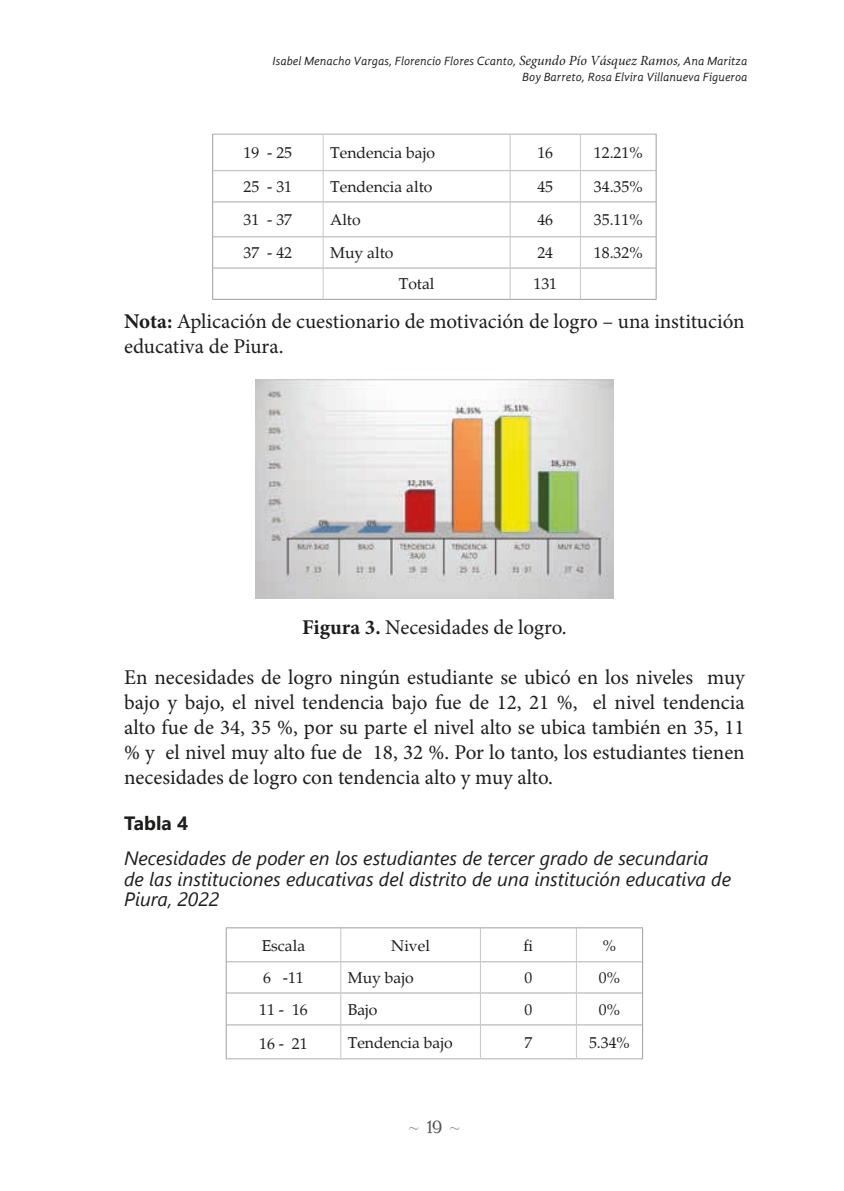
<style>
.page{position:relative;width:844px;height:1191px;background:#fff}
.page>*{position:absolute;margin:0;border:0;box-sizing:border-box;transform-origin:0 0}
.t1{font:21px/25.2px "Minion Pro";color:#1d1d1b}
.t2{font:italic 19.25px/20.8px "Segoe UI";color:#1d1d1b}
.t3{font:700 19.25px "Segoe UI";color:#1d1d1b}
.t4{font:17.5px "Poor Richard";color:#878787}
.t5{font:15.75px "Palatino";color:#1d1d1b}
.t6{font:italic 12.25px/15.4px "Gandhi Sans";color:#1d1d1b;text-align:right}
.s1{font-family:"Minion Pro";font-size:14px}
.s2{font-weight:700}
.s3{color:#575756}
</style>
<div class="page">
<svg style="left:213px;top:135px;width:442px;height:164px"></svg>
<hr style="left:212px;top:134px;width:111px;height:1px;background:#c7c7c6">
<hr style="left:323px;top:134px;width:187px;height:1px;background:#c7c7c6">
<hr style="left:510px;top:134px;width:70px;height:1px;background:#c7c7c6">
<hr style="left:580px;top:134px;width:76px;height:1px;background:#c7c7c6">
<hr style="left:213px;top:170px;width:110px;height:1px;background:#c7c7c6">
<hr style="left:323px;top:170px;width:187px;height:1px;background:#c7c7c6">
<hr style="left:510px;top:170px;width:70px;height:1px;background:#c7c7c6">
<hr style="left:580px;top:170px;width:75px;height:1px;background:#c7c7c6">
<hr style="left:213px;top:201px;width:110px;height:1px;background:#c7c7c6">
<hr style="left:213px;top:202px;width:110px;height:1px;background:#c7c7c6">
<hr style="left:323px;top:201px;width:187px;height:1px;background:#c7c7c6">
<hr style="left:323px;top:202px;width:187px;height:1px;background:#c7c7c6">
<hr style="left:510px;top:201px;width:70px;height:1px;background:#c7c7c6">
<hr style="left:510px;top:202px;width:70px;height:1px;background:#c7c7c6">
<hr style="left:580px;top:201px;width:75px;height:1px;background:#c7c7c6">
<hr style="left:580px;top:202px;width:75px;height:1px;background:#c7c7c6">
<hr style="left:213px;top:236px;width:110px;height:1px;background:#c7c7c6">
<hr style="left:213px;top:237px;width:110px;height:1px;background:#c7c7c6">
<hr style="left:323px;top:236px;width:187px;height:1px;background:#c7c7c6">
<hr style="left:323px;top:237px;width:187px;height:1px;background:#c7c7c6">
<hr style="left:510px;top:236px;width:70px;height:1px;background:#c7c7c6">
<hr style="left:510px;top:237px;width:70px;height:1px;background:#c7c7c6">
<hr style="left:580px;top:236px;width:75px;height:1px;background:#c7c7c6">
<hr style="left:580px;top:237px;width:75px;height:1px;background:#c7c7c6">
<hr style="left:213px;top:268px;width:110px;height:1px;background:#c7c7c6">
<hr style="left:323px;top:268px;width:187px;height:1px;background:#c7c7c6">
<hr style="left:510px;top:268px;width:70px;height:1px;background:#c7c7c6">
<hr style="left:580px;top:268px;width:75px;height:1px;background:#c7c7c6">
<hr style="left:212px;top:134px;width:1px;height:37px;background:#9d9d9d">
<hr style="left:655px;top:134px;width:1px;height:37px;background:#9d9d9d">
<hr style="left:212px;top:171px;width:1px;height:31px;background:#9d9d9d">
<hr style="left:655px;top:171px;width:1px;height:31px;background:#9d9d9d">
<hr style="left:212px;top:202px;width:1px;height:35px;background:#9d9d9d">
<hr style="left:655px;top:202px;width:1px;height:35px;background:#9d9d9d">
<hr style="left:212px;top:237px;width:1px;height:31px;background:#9d9d9d">
<hr style="left:655px;top:237px;width:1px;height:31px;background:#9d9d9d">
<hr style="left:323px;top:134px;width:1px;height:36px;background:#c7c7c6">
<hr style="left:509px;top:134px;width:1px;height:36px;background:#c7c7c6">
<hr style="left:580px;top:134px;width:1px;height:36px;background:#c7c7c6">
<hr style="left:323px;top:171px;width:1px;height:31px;background:#c7c7c6">
<hr style="left:509px;top:171px;width:1px;height:31px;background:#c7c7c6">
<hr style="left:580px;top:171px;width:1px;height:31px;background:#c7c7c6">
<hr style="left:323px;top:202px;width:1px;height:34px;background:#c7c7c6">
<hr style="left:509px;top:202px;width:1px;height:34px;background:#c7c7c6">
<hr style="left:580px;top:202px;width:1px;height:34px;background:#c7c7c6">
<hr style="left:323px;top:237px;width:1px;height:31px;background:#c7c7c6">
<hr style="left:509px;top:237px;width:1px;height:31px;background:#c7c7c6">
<hr style="left:580px;top:237px;width:1px;height:31px;background:#c7c7c6">
<hr style="left:323px;top:268px;width:1px;height:31px;background:#c7c7c6">
<hr style="left:509px;top:268px;width:1px;height:31px;background:#c7c7c6">
<hr style="left:580px;top:268px;width:1px;height:31px;background:#c7c7c6">
<hr style="left:212px;top:299px;width:111px;height:1px;background:#9d9d9d">
<hr style="left:323px;top:299px;width:187px;height:1px;background:#9d9d9d">
<hr style="left:510px;top:299px;width:70px;height:1px;background:#9d9d9d">
<hr style="left:580px;top:299px;width:76px;height:1px;background:#9d9d9d">
<hr style="left:212px;top:268px;width:1px;height:31px;background:#9d9d9d">
<hr style="left:655px;top:268px;width:1px;height:31px;background:#9d9d9d">
<img style="left:255px;top:380px;width:358px;height:218px">
<svg style="left:227px;top:928px;width:415px;height:130px"></svg>
<hr style="left:340px;top:928px;width:1px;height:33px;background:#c7c7c6">
<hr style="left:480px;top:928px;width:1px;height:33px;background:#c7c7c6">
<hr style="left:576px;top:928px;width:1px;height:33px;background:#c7c7c6">
<hr style="left:340px;top:962px;width:1px;height:30px;background:#c7c7c6">
<hr style="left:480px;top:962px;width:1px;height:30px;background:#c7c7c6">
<hr style="left:576px;top:962px;width:1px;height:30px;background:#c7c7c6">
<hr style="left:340px;top:993px;width:1px;height:31px;background:#c7c7c6">
<hr style="left:480px;top:993px;width:1px;height:31px;background:#c7c7c6">
<hr style="left:576px;top:993px;width:1px;height:31px;background:#c7c7c6">
<hr style="left:340px;top:1025px;width:1px;height:33px;background:#c7c7c6">
<hr style="left:480px;top:1025px;width:1px;height:33px;background:#c7c7c6">
<hr style="left:576px;top:1025px;width:1px;height:33px;background:#c7c7c6">
<hr style="left:226px;top:961px;width:115px;height:1px;background:#c7c7c6">
<hr style="left:341px;top:961px;width:139px;height:1px;background:#c7c7c6">
<hr style="left:480px;top:961px;width:96px;height:1px;background:#c7c7c6">
<hr style="left:576px;top:961px;width:66px;height:1px;background:#c7c7c6">
<hr style="left:226px;top:992px;width:115px;height:1px;background:#c7c7c6">
<hr style="left:341px;top:992px;width:139px;height:1px;background:#c7c7c6">
<hr style="left:480px;top:992px;width:96px;height:1px;background:#c7c7c6">
<hr style="left:576px;top:992px;width:66px;height:1px;background:#c7c7c6">
<hr style="left:226px;top:1024px;width:115px;height:1px;background:#c7c7c6">
<hr style="left:341px;top:1024px;width:139px;height:1px;background:#c7c7c6">
<hr style="left:480px;top:1024px;width:96px;height:1px;background:#c7c7c6">
<hr style="left:576px;top:1024px;width:66px;height:1px;background:#c7c7c6">
<hr style="left:226px;top:1058px;width:115px;height:1px;background:#c7c7c6">
<hr style="left:341px;top:1058px;width:139px;height:1px;background:#c7c7c6">
<hr style="left:480px;top:1058px;width:96px;height:1px;background:#c7c7c6">
<hr style="left:576px;top:1058px;width:67px;height:1px;background:#c7c7c6">
<hr style="left:226px;top:961px;width:1px;height:32px;background:#9d9d9d">
<hr style="left:642px;top:961px;width:1px;height:32px;background:#9d9d9d">
<hr style="left:226px;top:993px;width:1px;height:32px;background:#9d9d9d">
<hr style="left:642px;top:993px;width:1px;height:32px;background:#9d9d9d">
<hr style="left:226px;top:1025px;width:1px;height:33px;background:#9d9d9d">
<hr style="left:642px;top:1025px;width:1px;height:33px;background:#9d9d9d">
<hr style="left:226px;top:928px;width:1px;height:33px;background:#9d9d9d">
<hr style="left:226px;top:927px;width:115px;height:1px;background:#9d9d9d">
<hr style="left:341px;top:927px;width:139px;height:1px;background:#9d9d9d">
<hr style="left:480px;top:927px;width:96px;height:1px;background:#9d9d9d">
<hr style="left:576px;top:927px;width:67px;height:1px;background:#9d9d9d">
<hr style="left:642px;top:928px;width:1px;height:33px;background:#9d9d9d">
<p class="t6" style="left:272px;top:53px;width:476px">Isabel Menacho Vargas, Florencio Flores C<span class="s1">c</span>anto, <span class="s1">Segundo Pío Vásquez Ramos</span>, Ana Maritza<br>Boy Barreto, Rosa Elvira Villanueva Figueroa</p>
<p class="t5" style="left:243px;top:143px;width:50px">19 - 25</p>
<p class="t5" style="left:330px;top:143px;width:106px">Tendencia bajo</p>
<p class="t5" style="left:537px;top:143px;width:17px">16</p>
<p class="t5" style="left:593px;top:143px;width:50px">12.21%</p>
<p class="t5" style="left:243px;top:177px;width:50px">25 - 31</p>
<p class="t5" style="left:330px;top:177px;width:104px">Tendencia alto</p>
<p class="t5" style="left:537px;top:177px;width:17px">45</p>
<p class="t5" style="left:593px;top:177px;width:50px">34.35%</p>
<p class="t5" style="left:243px;top:210px;width:50px">31 - 37</p>
<p class="t5" style="left:330px;top:210px;width:32px">Alto</p>
<p class="t5" style="left:537px;top:210px;width:17px">46</p>
<p class="t5" style="left:593px;top:210px;width:50px">35.11%</p>
<p class="t5" style="left:243px;top:243px;width:50px">37 - 42</p>
<p class="t5" style="left:330px;top:243px;width:65px">Muy alto</p>
<p class="t5" style="left:537px;top:243px;width:17px">24</p>
<p class="t5" style="left:593px;top:243px;width:50px">18.32%</p>
<p class="t5" style="left:398px;top:275px;width:37px">Total</p>
<p class="t5" style="left:533px;top:275px;width:25px">131</p>
<p class="t1" style="left:124px;top:309px;width:622px"><span class="s2">Nota:</span> Aplicación de cuestionario de motivación de logro – una institución educativa de Piura.</p>
<p class="t1" style="left:302px;top:614px;width:266px"><span class="s2">Figura 3.</span> Necesidades de logro.</p>
<p class="t1" style="left:124px;top:664px;width:622px;text-align:justify">En necesidades de logro ningún estudiante se ubicó en los niveles muy bajo y bajo, el nivel tendencia bajo fue de 12, 21 %, el nivel tendencia alto fue de 34, 35 %, por su parte el nivel alto se ubica también en 35, 11 % y el nivel muy alto fue de 18, 32 %. Por lo tanto, los estudiantes tienen necesidades de logro con tendencia alto y muy alto.</p>
<p class="t3" style="left:124px;top:805px;width:66px">Tabla 4</p>
<p class="t2" style="left:124px;top:844px;width:608px">Necesidades de poder en los estudiantes de tercer grado de secundaria de las instituciones educativas del distrito de una institución educativa de<br>Piura, 2022</p>
<p class="t5" style="left:261px;top:936px;width:45px">Escala</p>
<p class="t5" style="left:391px;top:936px;width:40px">Nivel</p>
<p class="t5" style="left:523px;top:936px;width:11px">fi</p>
<p class="t5" style="left:602px;top:936px;width:15px">%</p>
<p class="t5" style="left:263px;top:968px;width:42px">6 -11</p>
<p class="t5" style="left:347px;top:968px;width:67px">Muy bajo</p>
<p class="t5" style="left:524px;top:968px;width:9px">0</p>
<p class="t5" style="left:598px;top:968px;width:23px">0%</p>
<p class="t5" style="left:259px;top:1000px;width:50px">11 - 16</p>
<p class="t5" style="left:347px;top:1000px;width:31px">Bajo</p>
<p class="t5" style="left:524px;top:1000px;width:9px">0</p>
<p class="t5" style="left:598px;top:1000px;width:23px">0%</p>
<p class="t5" style="left:259px;top:1034px;width:50px">16 - 21</p>
<p class="t5" style="left:347px;top:1033px;width:106px">Tendencia bajo</p>
<p class="t5" style="left:524px;top:1033px;width:9px">7</p>
<p class="t5" style="left:589px;top:1033px;width:42px">5.34%</p>
<p class="t4" style="left:409px;top:1116px;width:52px">~ <span class="s3">19</span> ~</p>
</div>
